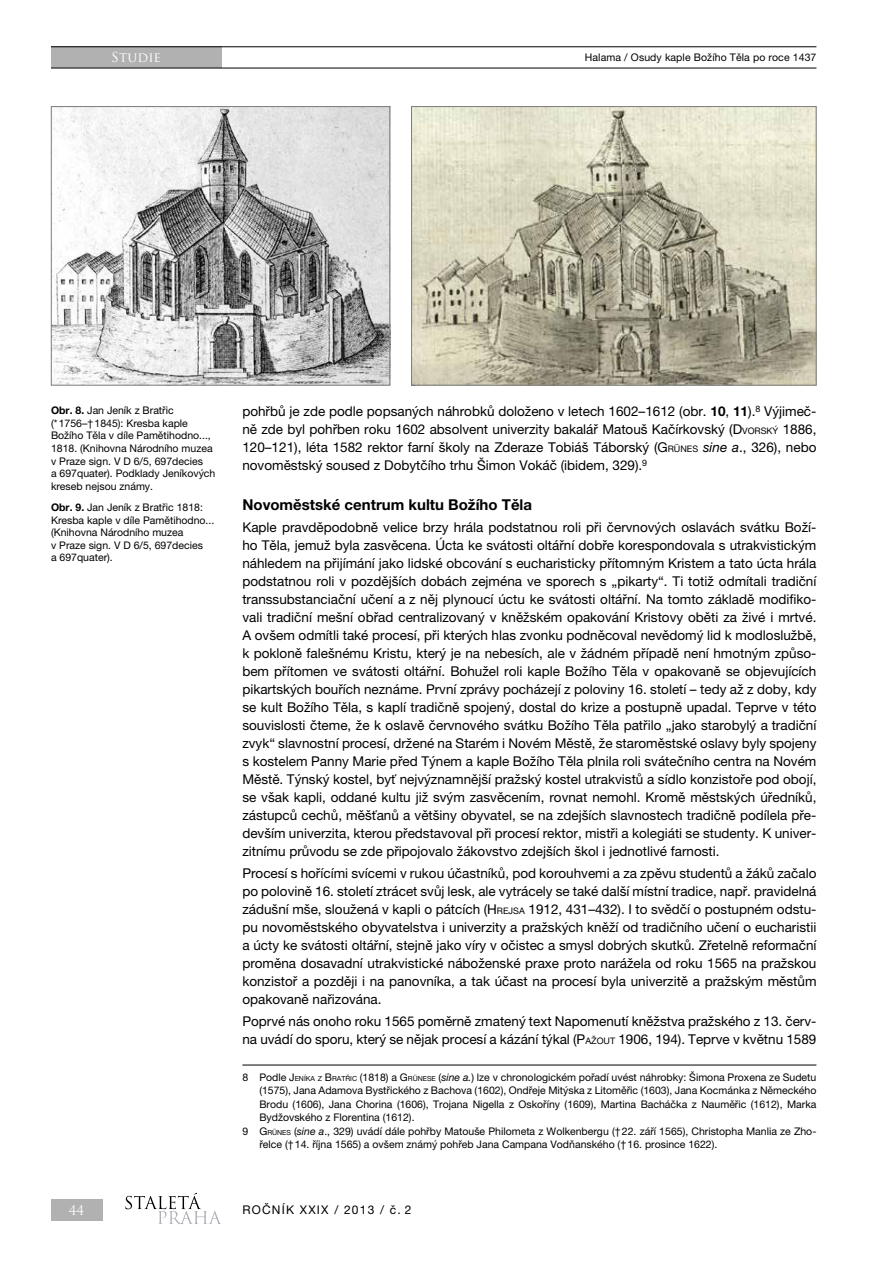
<style>
.page{position:relative;width:893px;height:1263px;background:#fff}
.page>*{position:absolute;margin:0;border:0;box-sizing:border-box;transform-origin:0 0}
.t1{font:700 15px "Helvetica Neue LT Pro";color:#000}
.t2{font:13.5px/18px "Helvetica Neue LT Pro";color:#000;text-align:justify}
.t3{font:13.5px "Trajan Pro";letter-spacing:.01em;color:#fff}
.t4{font:12px "Helvetica Neue LT Pro";letter-spacing:.1em;color:#000}
.t5{font:10.5px/12.6px "Helvetica Neue LT Pro";color:#000}
.s1{font-weight:700}
.s2{font-family:"Helvetica Neue LT Pro Roman SC666"}
.s3{font-family:"Helvetica Neue LT Pro Roman SC666";font-size:9px}
.s4{font-style:italic}
.s5{font-family:"Helvetica Neue LT Pro Roman SC666";font-size:7.05px}
</style>
<div class="page">
<div style="left:51px;top:47px;width:170px;height:21px;background:#b1b1b1"></div>
<div style="left:51px;top:1199px;width:51px;height:21px;background:#b1b1b1"></div>
<hr style="left:51px;top:46px;width:765px;height:1px;background:#000">
<hr style="left:51px;top:68px;width:765px;height:1px;background:#000">
<svg style="left:125px;top:1193px;width:96px;height:31px"></svg>
<hr style="left:242px;top:1065px;width:574px;height:1px;background:#000">
<img style="left:53px;top:108px;width:335px;height:275px">
<div style="left:51px;top:106px;width:339px;height:279px;border:1px solid #7c7c7c"></div>
<img style="left:413px;top:108px;width:401px;height:275px">
<div style="left:411px;top:106px;width:405px;height:279px;border:1px solid #7c7c7c"></div>
<p class="t3" style="left:111px;top:49px;width:51px">Studie</p>
<p class="t5" style="left:585px;top:51px;width:233px">Halama / Osudy kaple Božího Těla po roce 1437</p>
<p class="t5" style="left:51px;top:404px;width:166px"><span class="s1">Obr. 8.</span> Jan Jeník z Bratřic (*1756–†1845): Kresba kaple<br>Božího Těla v díle Pamětihodno...,<br>1818. (Knihovna Národního muzea v Praze sign. V D 6/5, 697decies<br>a 697quater). Podklady Jeníkových kreseb nejsou známy.</p>
<p class="t5" style="left:51px;top:501px;width:165px"><span class="s1">Obr. 9.</span> Jan Jeník z Bratřic 1818:<br>Kresba kaple v díle Pamětihodno... (Knihovna Národního muzea<br>v Praze sign. V D 6/5, 697decies<br>a 697quater).</p>
<p class="t3" style="left:69px;top:1201px;width:17px">44</p>
<p class="t2" style="left:242px;top:402px;width:576px">pohřbů je zde podle popsaných náhrobků doloženo v letech 1602–1612 (obr. <span class="s1">10</span>, <span class="s1">11</span>).<sup>8</sup> Výjimeč&shy;ně zde byl pohřben roku 1602 absolvent univerzity bakalář M atouš Kačírkovský (<span class="s2">D</span><span class="s3">VORSKÝ</span> 1886, 120–121), léta 1582 rektor farní školy na Zderaze Tobiáš Táborský (<span class="s2">G</span><span class="s3">RÜNES</span> <span class="s4">sine a</span>., 326), nebo novoměstský soused z Dobytčího trhu Šimon Vokáč (ibidem, 329).<sup>9</sup></p>
<p class="t1" style="left:242px;top:495px;width:291px">Novoměstské centrum kultu Božího Těla</p>
<p class="t2" style="left:242px;top:518px;width:576px">Kaple pravděpodobně velice brzy hrála podstatnou roli při červnových oslavách svátku Boží&shy;ho Těla, jemuž byla zasvěcena. Úcta ke svátosti oltářní dobře korespondovala s utrakvistickým náhledem na přijímání jako lidské obcování s eucharisticky přítomným Kristem a tato úcta hrála podstatnou roli v pozdějších dobách zejména ve sporech s „pikarty“. Ti totiž odmítali tradiční transsubstanciační učení a z něj plynoucí úctu ke svátosti oltářní. Na tomto základě modifiko&shy;vali tradiční mešní obřad centralizovaný v kněžském opakování Kristovy oběti za živé i mrtvé.<br>A ovšem odmítli také procesí, při kterých hlas zvonku podněcoval nevědomý lid k modloslužbě, k pokloně falešnému Kristu, který je na nebesích, ale v žádném případě není hmotným způso&shy;bem přítomen ve svátosti oltářní. Bohužel roli kaple Božího Těla v opakovaně se objevujících pikartských bouřích neznáme. První zprávy pocházejí z poloviny 16. století – tedy až z doby, kdy se kult Božího Těla, s kaplí tradičně spojený, dostal do krize a postupně upadal. Teprve v této souvislosti čteme, že k oslavě červnového svátku Božího Těla patřilo „jako starobylý a tradiční zvyk“ slavnostní procesí, držené na Starém i Novém M ěstě, že staroměstské oslavy byly spojeny s kostelem Panny M arie před Týnem a kaple Božího Těla plnila roli svátečního centra na Novém M ěstě. Týnský kostel, byť nejvýznamnější pražský kostel utrakvistů a sídlo konzistoře pod obojí, se však kapli, oddané kultu již svým zasvěcením, rovnat nemohl. Kromě městských úředníků, zástupců cechů, měšťanů a většiny obyvatel, se na zdejších slavnostech tradičně podílela pře&shy;devším univerzita, kterou představoval při procesí rektor, mistři a kolegiáti se studenty. K univer&shy;zitnímu průvodu se zde připojovalo žákovstvo zdejších škol i jednotlivé farnosti.</p>
<p class="t2" style="left:242px;top:864px;width:576px">Procesí s hořícími svícemi v rukou účastníků, pod korouhvemi a za zpěvu studentů a žáků začalo po polovině 16. století ztrácet svůj lesk, ale vytrácely se také další místní tradice, např. pravidelná zádušní mše, sloužená v kapli o pátcích (<span class="s2">H</span><span class="s3">REJSA</span> 1912, 431–432). I to svědčí o postupném odstu&shy;pu novoměstského obyvatelstva i univerzity a pražských kněží od tradičního učení o eucharistii a úcty ke svátosti oltářní, stejně jako víry v očistec a smysl dobrých skutků. Zřetelně reformační proměna dosavadní utrakvistické náboženské praxe proto narážela od roku 1565 na pražskou konzistoř a později i na panovníka, a tak účast na procesí byla univerzitě a pražským městům opakovaně nařizována.</p>
<p class="t2" style="left:242px;top:1012px;width:576px">Poprvé nás onoho roku 1565 poměrně zmatený text Napomenutí kněžstva pražského z 13. červ&shy;na uvádí do sporu, který se nějak procesí a kázání týkal (<span class="s2">P</span><span class="s3">AŽOUT</span> 1906, 194). Teprve v květnu 1589</p>
<p class="t5" style="left:242px;top:1070px;width:576px">8 Podle <span class="s2">J</span><span class="s5">ENÍKA Z</span> <span class="s2">B</span><span class="s5">RATŘIC</span> (1818) a <span class="s2">G</span><span class="s5">RÜNESE</span> (<span class="s4">sine a.</span>) lze v chronologickém pořadí uvést náhrobky: Šimona Proxena ze Sudetu</p>
<p class="t5" style="left:259px;top:1084px;width:559px">(1575), Jana Adamova Bystřického z Bachova (1602), Ondřeje M itýska z Litoměřic (1603), Jana Kocmánka z Německého</p>
<p class="t5" style="left:259px;top:1097px;width:559px">Brodu (1606), Jana Chorina (1606), Trojana Nigella z Oskoříny (1609), M artina Bacháčka z Nauměřic (1612), M arka</p>
<p class="t5" style="left:259px;top:1111px;width:157px">Bydžovského z Florentina (1612).</p>
<p class="t5" style="left:242px;top:1124px;width:575px">9 <span class="s2">G</span><span class="s5">RÜNES</span> (<span class="s4">sine a</span>., 329) uvádí dále pohřby Matouše Philometa z Wolkenbergu (†22. září 1565), Christopha Manlia ze Zho-</p>
<p class="t5" style="left:259px;top:1138px;width:459px">řelce (†14. října 1565) a ovšem známý pohřeb Jana Campana Vodňanského (†16. prosince 1622).</p>
<p class="t4" style="left:242px;top:1203px;width:170px">ROČNÍK XXIX / 2013 / č. 2</p>
</div>
